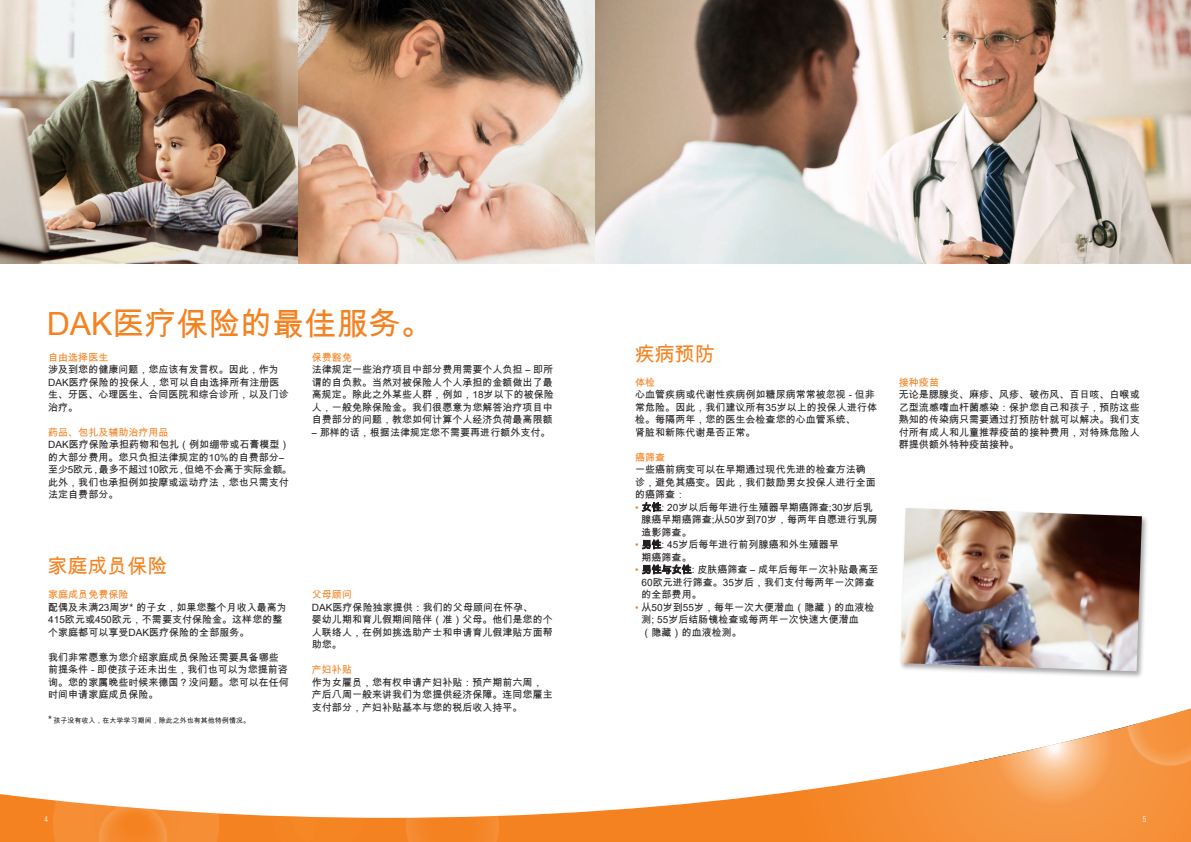
<style>
.page{position:relative;width:1191px;height:842px;background:#fff}
.page>*{position:absolute;margin:0;border:0;box-sizing:border-box;transform-origin:0 0}
.t1{font:32px "Arial Unicode MS";color:#f58220}
.t2{font:20px "Arial Unicode MS";color:#f58220}
.t3{font:10px/12.5px "Arial Unicode MS";letter-spacing:.005em;color:#231f20}
.t4{font:10px "Arial Unicode MS";letter-spacing:.005em;color:#f58220}
.t5{font:8px "Univers Com 47 Light Cond";color:#fff}
.t6{font:7px "Arial Unicode MS";letter-spacing:.005em;color:#231f20}
.s1{font-size:10px}
.s2{color:#f58220}
</style>
<div class="page">
<div style="left:898px;top:506px;width:251px;height:173px;background:#231f20;opacity:.4"></div>
<img style="left:900px;top:508px;width:242px;height:163px">
<img style="left:0;top:0;width:1191px;height:264px">
<svg style="left:0;top:793px;width:782px;height:49px;fill:#f58220"></svg>
<svg style="left:782px;top:770px;width:409px;height:72px"></svg>
<div style="left:928px;top:763px;width:250px;height:79px;background:#f6923c"></div>
<svg style="left:967px;top:735px;width:173px;height:98px;background:#f8ae6f"></svg>
<img style="left:1091px;top:708px;width:100px;height:94px">
<img style="left:17px;top:793px;width:221px;height:49px">
<img style="left:401px;top:793px;width:134px;height:49px">
<img style="left:63px;top:793px;width:140px;height:49px">
<img style="left:238px;top:793px;width:17px;height:49px">
<img style="left:255px;top:793px;width:146px;height:49px">
<svg style="left:642px;top:502px;width:19px;height:10px"></svg>
<svg style="left:642px;top:540px;width:19px;height:9px"></svg>
<svg style="left:642px;top:565px;width:49px;height:9px"></svg>
<h1 class="t1" style="left:47px;top:301px;width:387px">DAK医疗保险的最佳服务。</h1>
<p class="t4" style="left:48px;top:350px;width:62px">自由选择医生</p>
<p class="t3" style="left:48px;top:363px;width:242px">涉及到您的健康问题，您应该有发言权。因此，作为<br>DAK医疗保险的投保人，您可以自由选择所有注册医生、牙医、心理医生、合同医院和综合诊所，以及门诊治疗。</p>
<p class="t4" style="left:48px;top:425px;width:122px">药品、包扎及辅助治疗用品</p>
<p class="t3" style="left:48px;top:438px;width:245px">DAK医疗保险承担药物和包扎（例如绷带或石膏模型）的大部分费用。您只负担法律规定的10%的自费部分–至少5欧元，最多不超过10欧元，但绝不会高于实际金额。此外，我们也承担例如按摩或运动疗法，您也只需支付法定自费部分。</p>
<h2 class="t2" style="left:47px;top:551px;width:121px">家庭成员保险</h2>
<p class="t4" style="left:48px;top:587px;width:82px">家庭成员免费保险</p>
<p class="t3" style="left:48px;top:601px;width:240px">配偶及未满23周岁* 的子女，如果您整个月收入最高为<br>415欧元或450欧元，不需要支付保险金。这样您的整个家庭都可以享受DAK医疗保险的全部服务。</p>
<p class="t3" style="left:48px;top:651px;width:242px">我们非常愿意为您介绍家庭成员保险还需要具备哪些前提条件 - 即使孩子还未出生，我们也可以为您提前咨询。您的家属晚些时候来德国？没问题。您可以在任何时间申请家庭成员保险。</p>
<p class="t6" style="left:48px;top:716px;width:203px"><span class="s1">*</span> 孩子没有收入，在大学学习期间，除此之外也有其他特例情况。</p>
<p class="t4" style="left:312px;top:350px;width:42px">保费豁免</p>
<p class="t3" style="left:312px;top:363px;width:243px;text-align:justify">法律规定一些治疗项目中部分费用需要个人负担 – 即所谓的自负款。当然对被保险人个人承担的金额做出了最高规定。除此之外某些人群，例如，18岁以下的被保险人，一般免除保险金。我们很愿意为您解答治疗项目中自费部分的问题，教您如何计算个人经济负荷最高限额</p>
<p class="t3" style="left:312px;top:426px;width:240px">– 那样的话，根据法律规定您不需要再进行额外支付。</p>
<p class="t4" style="left:312px;top:587px;width:42px">父母顾问</p>
<p class="t3" style="left:312px;top:601px;width:242px">DAK医疗保险独家提供：我们的父母顾问在怀孕、<br>婴幼儿期和育儿假期间陪伴（准）父母。他们是您的个人联络人，在例如挑选助产士和申请育儿假津贴方面帮助您。</p>
<p class="t4" style="left:312px;top:662px;width:42px">产妇补贴</p>
<p class="t3" style="left:312px;top:676px;width:242px">作为女雇员，您有权申请产妇补贴：预产期前六周，产后八周一般来讲我们为您提供经济保障。连同您雇主支付部分，产妇补贴基本与您的税后收入持平。</p>
<h2 class="t2" style="left:635px;top:339px;width:81px">疾病预防</h2>
<p class="t4" style="left:635px;top:375px;width:22px">体检</p>
<p class="t3" style="left:635px;top:388px;width:243px">心血管疾病或代谢性疾病例如糖尿病常常被忽视 - 但非常危险。因此，我们建议所有35岁以上的投保人进行体检。每隔两年，您的医生会检查您的心血管系统、<br>肾脏和新陈代谢是否正常。</p>
<p class="t4" style="left:635px;top:450px;width:32px">癌筛查</p>
<p class="t3" style="left:635px;top:463px;width:242px">一些癌前病变可以在早期通过现代先进的检查方法确诊，避免其癌变。因此，我们鼓励男女投保人进行全面的癌筛查：</p>
<p class="t3" style="left:641px;top:501px;width:237px;text-indent:-6px"><span class="s2">•</span> 女性: 20岁以后每年进行生殖器早期癌筛查;30岁后乳腺癌早期癌筛查;从50岁到70岁，每两年自愿进行乳房造影筛查。</p>
<p class="t3" style="left:641px;top:538px;width:199px;text-indent:-6px"><span class="s2">•</span> 男性: 45岁后每年进行前列腺癌和外生殖器早期癌筛查。</p>
<p class="t3" style="left:641px;top:563px;width:238px;text-indent:-6px"><span class="s2">•</span> 男性与女性: 皮肤癌筛查 – 成年后每年一次补贴最高至<br>60欧元进行筛查。35岁后，我们支付每两年一次筛查的全部费用。</p>
<p class="t3" style="left:641px;top:601px;width:234px;text-indent:-6px"><span class="s2">•</span> 从50岁到55岁，每年一次大便潜血（隐藏）的血液检测; 55岁后结肠镜检查或每两年一次快速大便潜血<br>（隐藏）的血液检测。</p>
<p class="t4" style="left:899px;top:375px;width:42px">接种疫苗</p>
<p class="t3" style="left:899px;top:388px;width:242px;text-align:justify">无论是腮腺炎、麻疹、风疹、破伤风、百日咳、白喉或乙型流感嗜血杆菌感染：保护您自己和孩子，预防这些熟知的传染病只需要通过打预防针就可以解决。我们支付所有成人和儿童推荐疫苗的接种费用，对特殊危险人群提供额外特种疫苗接种。</p>
<p class="t5" style="left:45px;top:815px;width:5px">4</p>
<p class="t5" style="left:1142px;top:815px;width:5px">5</p>
</div>
